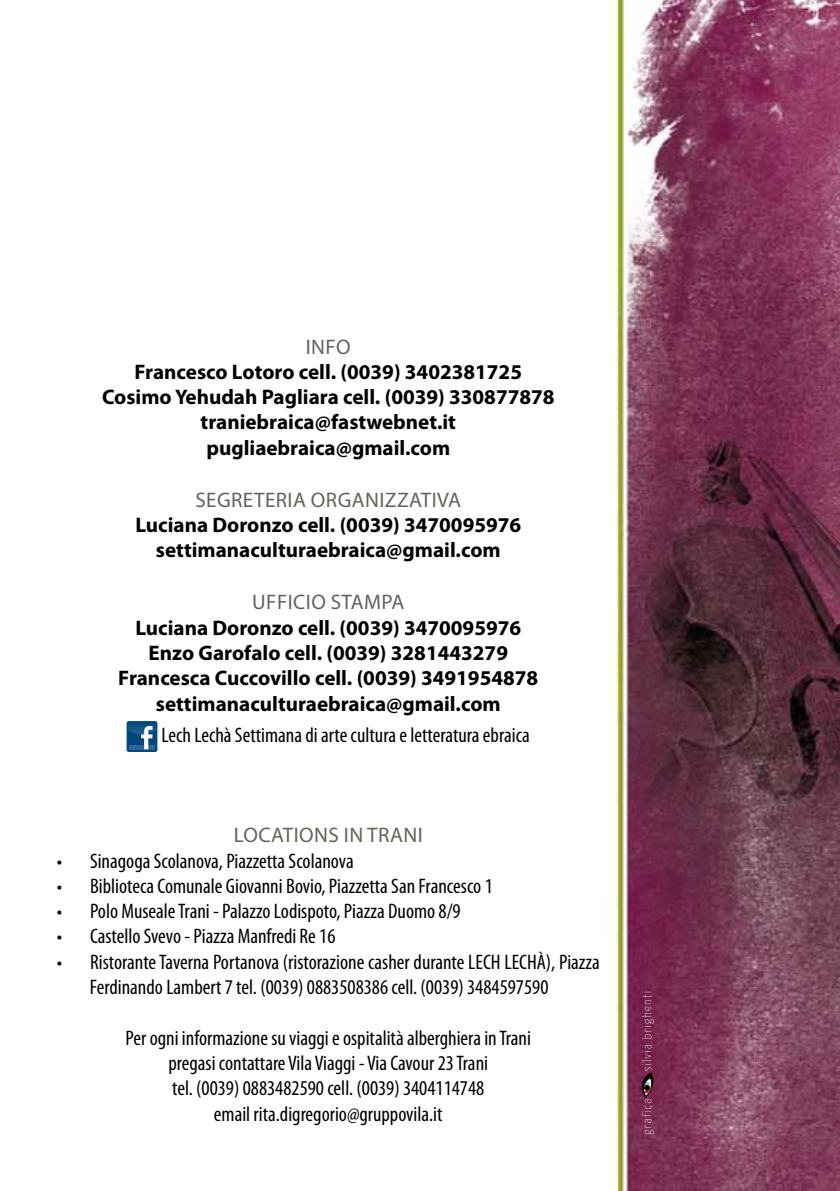
<style>
.page{position:relative;width:840px;height:1191px;background:#fff}
.page>*{position:absolute;margin:0;border:0;box-sizing:border-box;transform-origin:0 0}
.t1{font:condensed 21px/25.4px "Myriad Pro";color:#000}
.t2{font:700 21px/25.4px "Myriad Pro";color:#000;text-align:center}
.t3{font:21px "Myriad Pro";letter-spacing:.02em;color:#64645c}
</style>
<div class="page">
<img style="left:616px;top:0;width:223px;height:1191px">
<svg style="left:640px;top:991px;width:13px;height:143px"></svg>
<div style="left:127px;top:721px;width:30px;height:30px;border:1px solid #00487c;border-radius:2px"></div>
<svg style="left:127px;top:721px;width:30px;height:28px"></svg>
<p class="t3" style="left:305px;top:333px;width:46px">INFO</p>
<p class="t2" style="left:102px;top:358px;width:454px">Francesco Lotoro cell. (0039) 3402381725<br>Cosimo Yehudah Pagliara cell. (0039) 330877878 traniebraica@fastwebnet.it pugliaebraica@gmail.com</p>
<p class="t3" style="left:195px;top:487px;width:267px">SEGRETERIA ORGANIZZATIVA</p>
<p class="t2" style="left:135px;top:511px;width:387px">Luciana Doronzo cell. (0039) 3470095976 settimanaculturaebraica@gmail.com</p>
<p class="t3" style="left:252px;top:589px;width:154px">UFFICIO STAMPA</p>
<p class="t2" style="left:118px;top:614px;width:421px">Luciana Doronzo cell. (0039) 3470095976<br>Enzo Garofalo cell. (0039) 3281443279<br>Francesca Cuccovillo cell. (0039) 3491954878 settimanaculturaebraica@gmail.com</p>
<p class="t1" style="left:161px;top:722px;width:369px">Lech Lechà Settimana di arte cultura e letteratura ebraica</p>
<p class="t3" style="left:234px;top:822px;width:190px">LOCATIONS IN TRANI</p>
<p class="t1" style="left:57px;top:847px;width:298px">• Sinagoga Scolanova, Piazzetta Scolanova</p>
<p class="t1" style="left:57px;top:873px;width:437px">• Biblioteca Comunale Giovanni Bovio, Piazzetta San Francesco 1</p>
<p class="t1" style="left:57px;top:898px;width:405px">• Polo MusealeTrani - Palazzo Lodispoto, Piazza Duomo 8/9</p>
<p class="t1" style="left:57px;top:923px;width:280px">• Castello Svevo - Piazza Manfredi Re 16</p>
<p class="t1" style="left:90px;top:949px;width:511px;text-indent:-33px">• RistoranteTaverna Portanova (ristorazione casher durante LECH LECHÀ), Piazza<br>Ferdinando Lambert 7 tel. (0039) 0883508386 cell. (0039) 3484597590</p>
<p class="t1" style="left:125px;top:1024px;width:406px;text-align:center">Per ogni informazione su viaggi e ospitalità alberghiera in Trani pregasi contattare Vila Viaggi - Via Cavour 23 Trani<br>tel. (0039) 0883482590 cell. (0039) 3404114748<br>email rita.digregorio@gruppovila.it</p>
</div>
